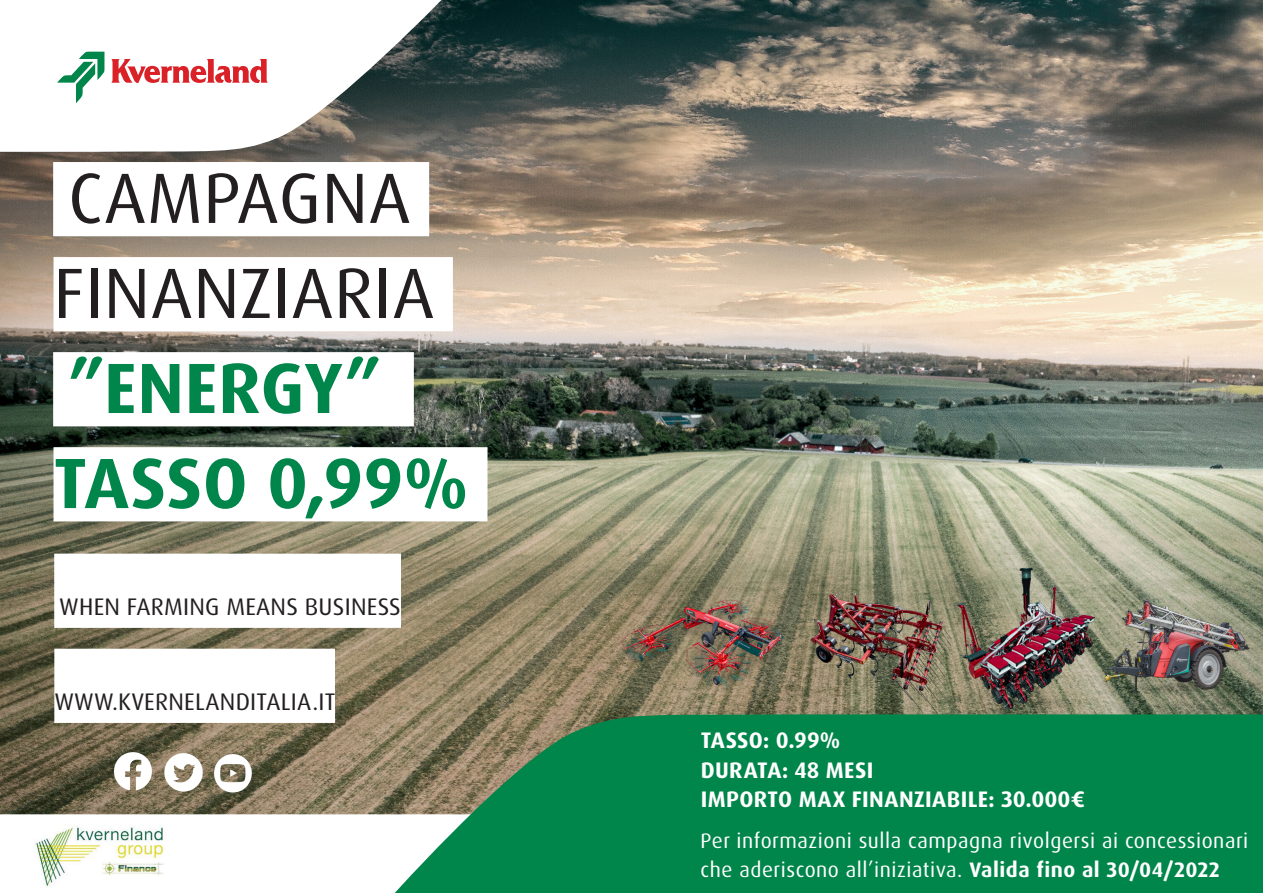
<style>
.page{position:relative;width:1263px;height:893px;background:#fff}
.page>*{position:absolute;margin:0;border:0;box-sizing:border-box;transform-origin:0 0}
.t1{font:71.25px "Dax Pro";letter-spacing:.01em;color:#231f20}
.t2{font:700 71.25px "Dax Pro";letter-spacing:.005em;color:#00854a}
.t3{font:24px "Dax Pro";letter-spacing:.01em;color:#231f20}
.KV_Headline{font:700 22.5px "Dax Pro";letter-spacing:.015em;color:#fff}
.KV_Headline-2{font:21px/29.7px "Dax Pro";letter-spacing:.025em;color:#fff}
.s1{font-weight:700}
</style>
<div class="page">
<img style="left:0;top:0;width:1263px;height:814px">
<svg style="left:0;top:0;width:454px;height:155px"></svg>
<svg style="left:111px;top:59px;width:157px;height:26px"></svg>
<svg style="left:57px;top:52px;width:48px;height:51px"></svg>
<div style="left:53px;top:162px;width:376px;height:74px;background:#fff"></div>
<div style="left:54px;top:257px;width:399px;height:74px;background:#fff"></div>
<div style="left:53px;top:352px;width:361px;height:74px;background:#fff"></div>
<div style="left:54px;top:447px;width:433px;height:74px;background:#fff"></div>
<svg style="left:0;top:814px;width:376px;height:1px"></svg>
<img style="left:35px;top:825px;width:129px;height:61px">
<svg style="left:376px;top:711px;width:887px;height:182px;background:#168751"></svg>
<div style="left:54px;top:554px;width:347px;height:74px;background:#fff"></div>
<div style="left:54px;top:649px;width:281px;height:74px;background:#fff"></div>
<img style="left:103px;top:742px;width:60px;height:60px">
<img style="left:154px;top:743px;width:49px;height:59px">
<img style="left:203px;top:743px;width:60px;height:59px">
<img style="left:1116px;top:584px;width:147px;height:129px">
<img style="left:936px;top:563px;width:180px;height:151px">
<img style="left:796px;top:586px;width:164px;height:134px">
<img style="left:621px;top:582px;width:163px;height:125px">
<p class="t1" style="left:68px;top:152px;width:344px">CAMPAGNA</p>
<p class="t1" style="left:54px;top:247px;width:382px">FINANZIARIA</p>
<p class="t2" style="left:68px;top:342px;width:315px">”ENERGY”</p>
<p class="t2" style="left:54px;top:437px;width:416px">TASSO 0,99%</p>
<p class="t3" style="left:59px;top:591px;width:343px">WHEN FARMING MEANS BUSINESS</p>
<p class="t3" style="left:54px;top:686px;width:283px">WWW.KVERNELANDITALIA.IT</p>
<p class="KV_Headline" style="left:701px;top:726px;width:141px">TASSO: 0.99%</p>
<p class="KV_Headline" style="left:701px;top:755px;width:174px">DURATA: 48 MESI</p>
<p class="KV_Headline" style="left:701px;top:785px;width:386px">IMPORTO MAX FINANZIABILE: 30.000€</p>
<p class="KV_Headline-2" style="left:701px;top:826px;width:549px">Per informazioni sulla campagna rivolgersi ai concessionari che aderiscono all’iniziativa. <span class="s1">Valida fino al 30/04/2022</span></p>
</div>
